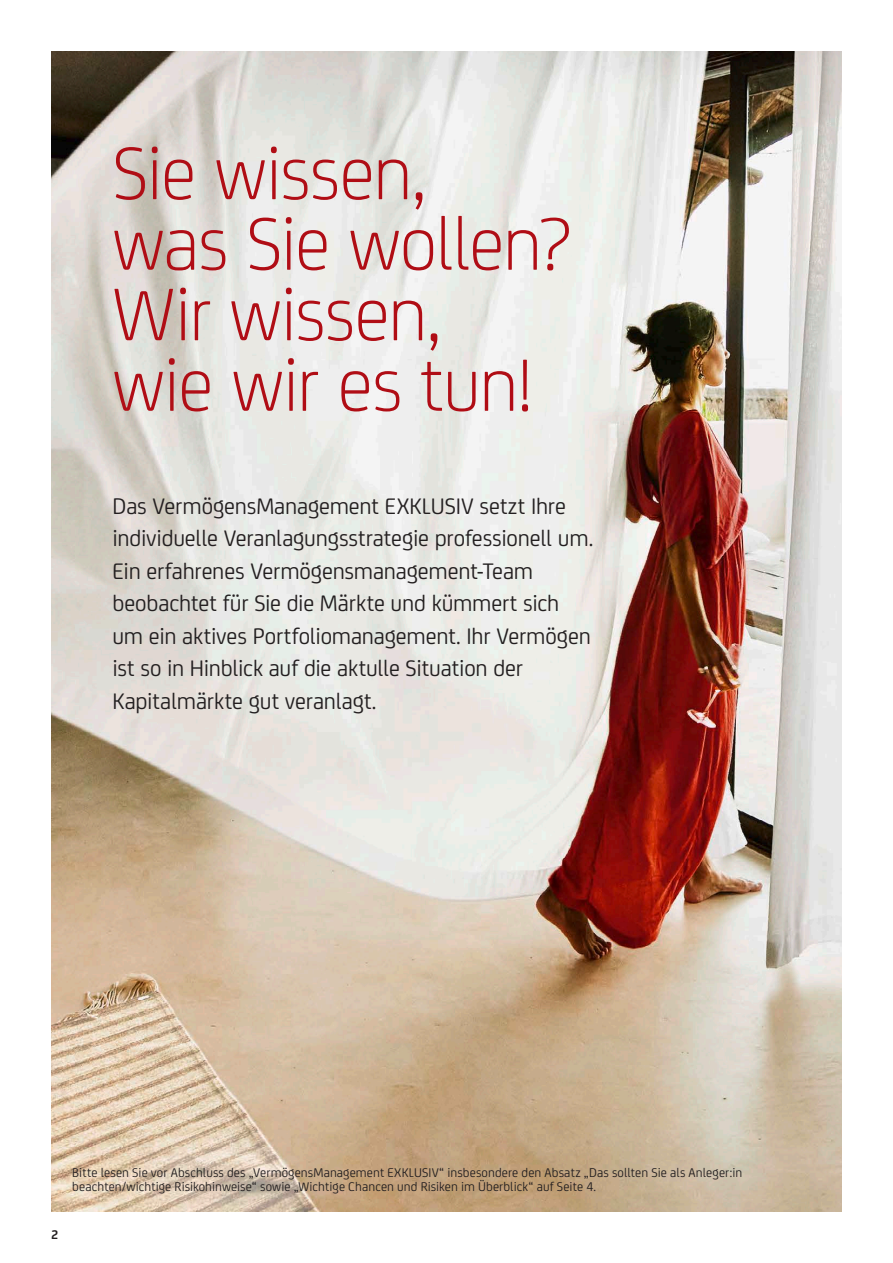
<style>
.page{position:relative;width:893px;height:1263px;background:#fff}
.page>*{position:absolute;margin:0;border:0;box-sizing:border-box;transform-origin:0 0}
.t1{font:300 79.5px/70.5px "Uni Credit";letter-spacing:-.02em;color:#b00d15}
.t2{font:24px/32.5px "Uni Credit";letter-spacing:-.01em;color:#231f20}
.t3{font:13.5px/13.5px "Uni Credit";letter-spacing:.005em;color:#231f20}
.t4{font:700 13.5px "Uni Credit";color:#231f20}
</style>
<div class="page">
<img style="left:51px;top:51px;width:791px;height:1161px">
<h1 class="t1" style="left:112px;top:133px;width:462px">Sie wissen,<br>was Sie wollen?<br>Wir wissen,<br>wie wir es tun!</h1>
<p class="t2" style="left:112px;top:488px;width:482px">Das VermögensManagement EXKLUSIV setzt Ihre individuelle Veranlagungsstrategie professionell um.<br>Ein erfahrenes Vermögensmanagement-Team beobachtet für Sie die Märkte und kümmert sich um ein aktives Portfoliomanagement. Ihr Vermögen ist so in Hinblick auf die aktulle Situation der Kapitalmärkte gut veranlagt.</p>
<p class="t4" style="left:51px;top:1224px;width:9px">2</p>
<p class="t3" style="left:72px;top:1165px;width:672px">Bitte lesen Sie vor Abschluss des „VermögensManagement EXKLUSIV“ insbesondere den Absatz „Das sollten Sie als Anleger:in beachten/wichtige Risikohinweise“ sowie „Wichtige Chancen und Risiken im Überblick“ auf Seite 4.</p>
</div>
